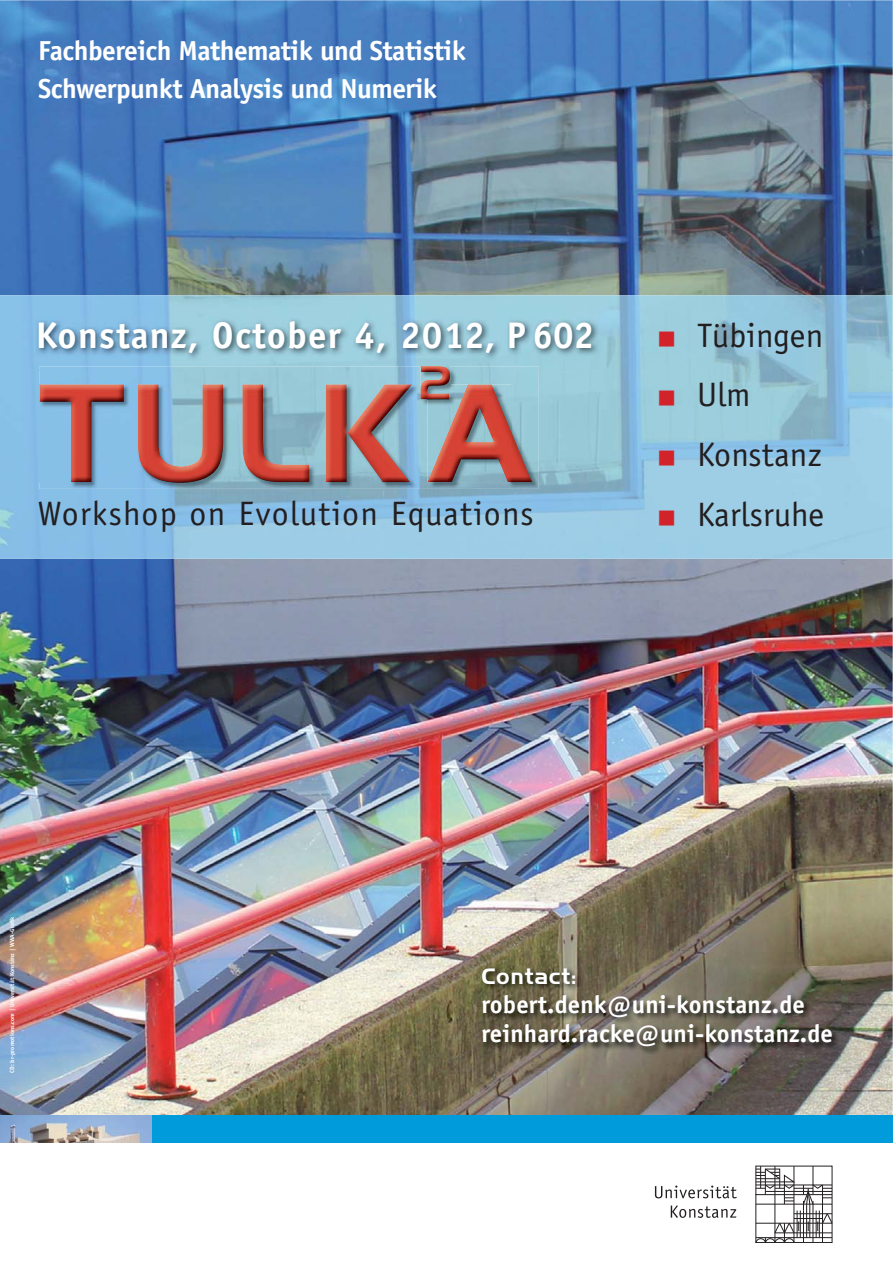
<style>
.page{position:relative;width:893px;height:1263px;background:#fff}
.page>*{position:absolute;margin:0;border:0;box-sizing:border-box;transform-origin:0 0}
.t1{font:700 37.05px "Officina Sans";letter-spacing:.03em;color:#fff}
.t2{font:33.9px/59.7px "Officina Sans";letter-spacing:.005em;color:#231f20}
.t3{font:33.9px "Officina Sans";letter-spacing:.04em;color:#231f20}
.t4{font:700 27.6px/38.2px "Officina Sans";letter-spacing:-.02em;color:#fff}
.t5{font:700 24.9px/29.2px "Officina Sans";letter-spacing:.005em;color:#fff}
.t6{font:700 23.25px "Handel Gothic EF";letter-spacing:.03em;color:#fff}
.t7{font:700 6px "Officina Sans";letter-spacing:.005em;color:#fff}
</style>
<div class="page">
<img style="left:0;top:0;width:893px;height:1115px">
<img style="left:0;top:295px;width:893px;height:75px">
<div style="left:0;top:370px;width:74px;height:189px;background:#87bee6"></div>
<img style="left:521px;top:370px;width:372px;height:189px">
<img style="left:74px;top:489px;width:447px;height:70px">
<div style="left:0;top:1115px;width:893px;height:27px;background:#009bdb"></div>
<img style="left:0;top:1115px;width:152px;height:27px">
<svg style="left:755px;top:1166px;width:77px;height:77px"></svg>
<svg style="left:655px;top:1186px;width:82px;height:12px"></svg>
<svg style="left:671px;top:1205px;width:65px;height:13px"></svg>
<img style="left:480px;top:966px;width:360px;height:89px">
<img style="left:40px;top:366px;width:498px;height:123px">
<img style="left:40px;top:384px;width:372px;height:99px">
<svg style="left:420px;top:366px;width:27px;height:1px"></svg>
<img style="left:420px;top:367px;width:30px;height:32px">
<img style="left:512px;top:384px;width:20px;height:48px">
<img style="left:512px;top:432px;width:20px;height:50px">
<img style="left:427px;top:384px;width:85px;height:98px">
<img style="left:427px;top:384px;width:23px;height:15px">
<img style="left:36px;top:318px;width:563px;height:42px">
<svg style="left:659px;top:331px;width:15px;height:15px"></svg>
<svg style="left:659px;top:391px;width:15px;height:15px"></svg>
<svg style="left:659px;top:451px;width:15px;height:15px"></svg>
<svg style="left:659px;top:510px;width:15px;height:15px"></svg>
<p class="t4" style="left:38px;top:34px;width:429px">Fachbereich Mathematik und Statistik<br>Schwerpunkt Analysis und Numerik</p>
<h1 class="t1" style="left:36px;top:321px;width:560px">Konstanz, October 4, 2012, P 602</h1>
<p class="t3" style="left:38px;top:501px;width:497px">Workshop on Evolution Equations</p>
<p class="t2" style="left:697px;top:308px;width:129px">Tübingen<br>Ulm<br>Konstanz<br>Karlsruhe</p>
<p class="t7" style="left:10px;top:1073px;width:158px;rotate:-90deg">CD: br-promotions.com | Universität Konstanz | WWA-Grafik</p>
<p class="t6" style="left:481px;top:968px;width:97px">Contact:</p>
<p class="t5" style="left:481px;top:992px;width:353px">robert.denk@uni-konstanz.de reinhard.racke@uni-konstanz.de</p>
</div>
